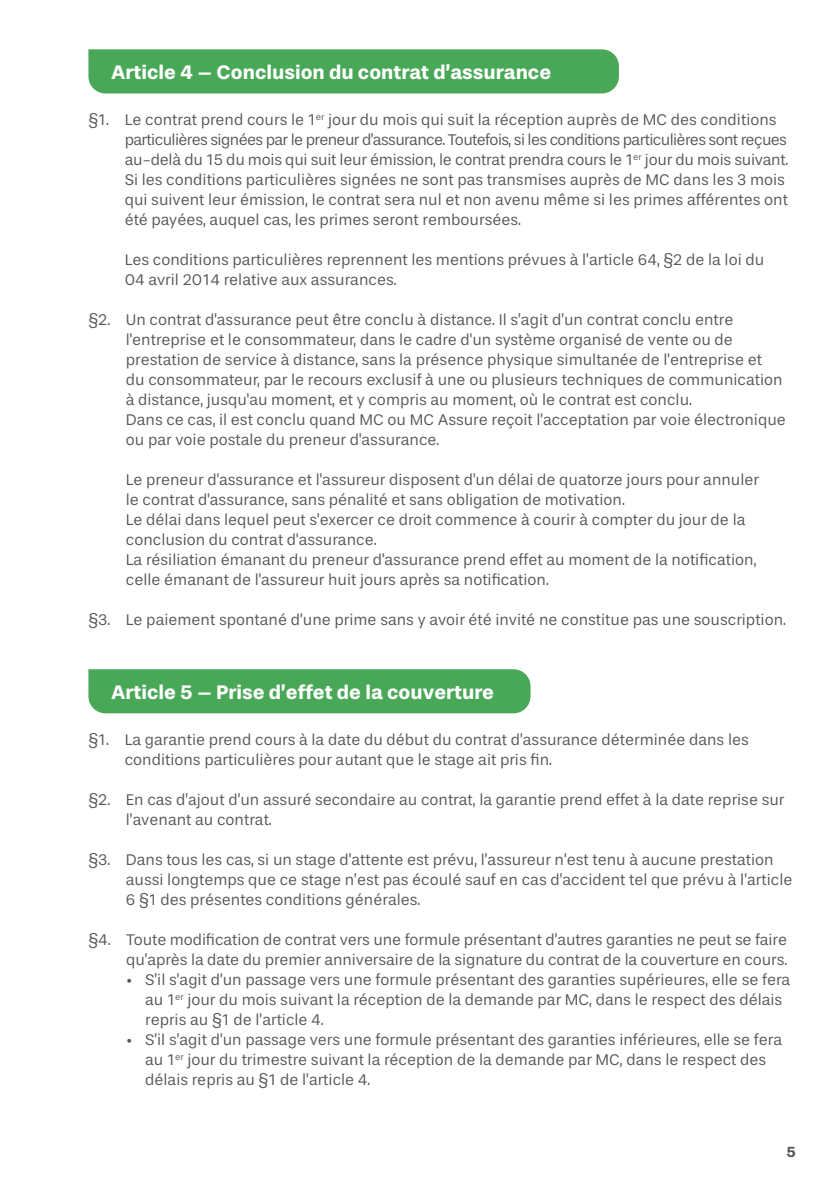
<style>
.page{position:relative;width:840px;height:1191px;background:#fff}
.page>*{position:absolute;margin:0;border:0;box-sizing:border-box;transform-origin:0 0}
.t1{font:700 20px "Stevie Sans";color:#fff}
.t2{font:16px/20px "Stevie Sans";color:#575756}
.t3{font:700 15px "Stevie Sans";color:#575756}
</style>
<div class="page">
<div style="left:88px;top:49px;width:530px;height:44px;background:#49a857"></div>
<div style="left:88px;top:669px;width:442px;height:44px;background:#49a857"></div>
<p class="t1" style="left:111px;top:60px;width:441px">Article 4 – Conclusion du contrat d’assurance</p>
<p class="t2" style="left:125px;top:110px;width:664px;text-indent:-36px">§1. Le contrat prend cours le 1<sup>er</sup> jour du mois qui suit la réception auprès de MC des conditions particulières signées par le preneur d’assurance. Toutefois, si les conditions particulières sont reçues au-delà du 15 du mois qui suit leur émission, le contrat prendra cours le 1<sup>er</sup> jour du mois suivant.<br>Si les conditions particulières signées ne sont pas transmises auprès de MC dans les 3 mois qui suivent leur émission, le contrat sera nul et non avenu même si les primes afférentes ont été payées, auquel cas, les primes seront remboursées.</p>
<p class="t2" style="left:125px;top:250px;width:640px">Les conditions particulières reprennent les mentions prévues à l’article 64, §2 de la loi du<br>04 avril 2014 relative aux assurances.</p>
<p class="t2" style="left:126px;top:310px;width:661px;text-indent:-37px">§2. Un contrat d'assurance peut être conclu à distance. Il s’agit d’un contrat conclu entre l'entreprise et le consommateur, dans le cadre d'un système organisé de vente ou de prestation de service à distance, sans la présence physique simultanée de l'entreprise et<br>du consommateur, par le recours exclusif à une ou plusieurs techniques de communication à distance, jusqu'au moment, et y compris au moment, où le contrat est conclu.<br>Dans ce cas, il est conclu quand MC ou MC Assure reçoit l'acceptation par voie électronique ou par voie postale du preneur d'assurance.</p>
<p class="t2" style="left:126px;top:470px;width:634px">Le preneur d'assurance et l'assureur disposent d'un délai de quatorze jours pour annuler le contrat d'assurance, sans pénalité et sans obligation de motivation.<br>Le délai dans lequel peut s'exercer ce droit commence à courir à compter du jour de la conclusion du contrat d'assurance.<br>La résiliation émanant du preneur d'assurance prend effet au moment de la notification, celle émanant de l'assureur huit jours après sa notification.</p>
<p class="t2" style="left:88px;top:610px;width:698px">§3. Le paiement spontané d’une prime sans y avoir été invité ne constitue pas une souscription.</p>
<p class="t1" style="left:111px;top:680px;width:384px">Article 5 – Prise d’effet de la couverture</p>
<p class="t2" style="left:125px;top:730px;width:625px;text-indent:-36px">§1. La garantie prend cours à la date du début du contrat d’assurance déterminée dans les conditions particulières pour autant que le stage ait pris fin.</p>
<p class="t2" style="left:126px;top:790px;width:659px;text-indent:-37px">§2. En cas d’ajout d’un assuré secondaire au contrat, la garantie prend effet à la date reprise sur l’avenant au contrat.</p>
<p class="t2" style="left:126px;top:850px;width:667px;text-indent:-37px">§3. Dans tous les cas, si un stage d’attente est prévu, l’assureur n’est tenu à aucune prestation aussi longtemps que ce stage n’est pas écoulé sauf en cas d’accident tel que prévu à l’article<br>6 §1 des présentes conditions générales.</p>
<p class="t2" style="left:88px;top:930px;width:699px;text-align:right">§4. Toute modification de contrat vers une formule présentant d’autres garanties ne peut se faire qu’après la date du premier anniversaire de la signature du contrat de la couverture en cours.</p>
<p class="t2" style="left:145px;top:970px;width:646px;text-indent:-19px">• S’il s’agit d’un passage vers une formule présentant des garanties supérieures, elle se fera au 1<sup>er</sup> jour du mois suivant la réception de la demande par MC, dans le respect des délais repris au §1 de l’article 4.</p>
<p class="t2" style="left:145px;top:1030px;width:638px;text-indent:-19px">• S’il s’agit d’un passage vers une formule présentant des garanties inférieures, elle se fera au 1<sup>er</sup> jour du trimestre suivant la réception de la demande par MC, dans le respect des délais repris au §1 de l’article 4.</p>
<p class="t3" style="left:786px;top:1143px;width:11px">5</p>
</div>
